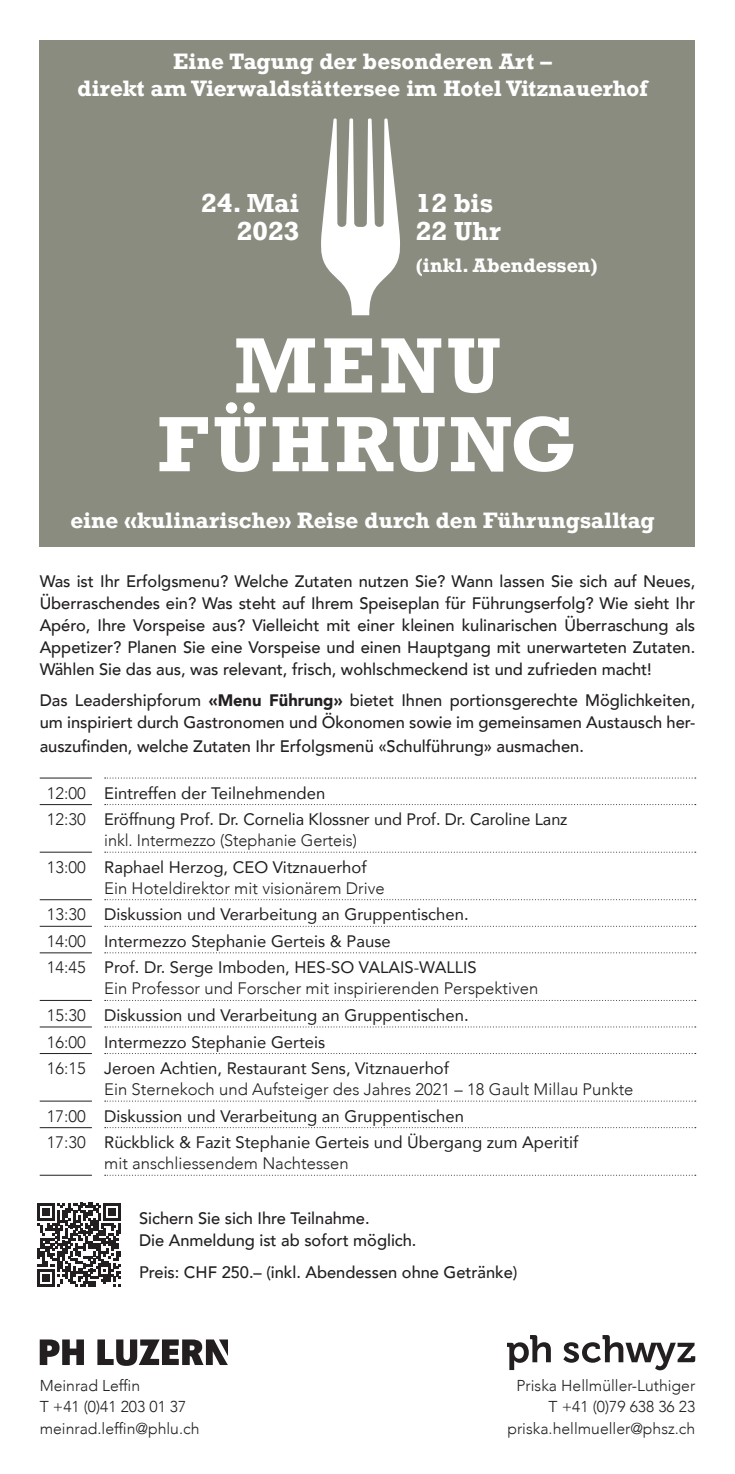
<style>
.page{position:relative;width:735px;height:1474px;background:#fff}
.page>*{position:absolute;margin:0;border:0;box-sizing:border-box;transform-origin:0 0}
.t1{font:700 73.5px/78.8px "Rockwell";letter-spacing:.06em;color:#fff;text-align:center}
.t2{font:700 24.5px/28px "Rockwell";letter-spacing:.01em;color:#fff;text-align:right}
.t3{font:700 21px/26.2px "Rockwell";letter-spacing:.01em;color:#fff;text-align:center}
.t4{font:700 18.38px "Rockwell";letter-spacing:.01em;color:#fff}
.t5{font:500 16.62px/21.9px "Avenir";color:#231f20}
.t6{font:16.62px/26.6px "Avenir";color:#231f20}
.t7{font:300 16.62px/26.6px "Avenir";letter-spacing:-.005em;color:#231f20}
.t8{font:300 15.75px/21.9px "Avenir";color:#231f20}
.s1{font-weight:900}
.s2{font-weight:300}
.s3{font-weight:400}
</style>
<div class="page">
<div style="left:40px;top:40px;width:654px;height:506px;background:#8b8c80"></div>
<hr style="left:40px;top:777px;width:52px;height:1px;background:#231f20">
<hr style="left:40px;top:804px;width:52px;height:1px;background:#231f20">
<hr style="left:40px;top:851px;width:52px;height:1px;background:#231f20">
<hr style="left:40px;top:899px;width:52px;height:1px;background:#231f20">
<hr style="left:40px;top:925px;width:52px;height:1px;background:#231f20">
<hr style="left:40px;top:952px;width:52px;height:1px;background:#231f20">
<hr style="left:40px;top:1000px;width:52px;height:1px;background:#231f20">
<hr style="left:40px;top:1026px;width:52px;height:1px;background:#231f20">
<hr style="left:40px;top:1053px;width:52px;height:1px;background:#231f20">
<hr style="left:40px;top:1100px;width:52px;height:1px;background:#231f20">
<hr style="left:40px;top:1127px;width:52px;height:1px;background:#231f20">
<hr style="left:40px;top:1174px;width:52px;height:1px;background:#231f20">
<svg style="left:105px;top:777px;width:590px;height:1px"></svg>
<svg style="left:105px;top:804px;width:590px;height:1px"></svg>
<svg style="left:105px;top:851px;width:590px;height:1px"></svg>
<svg style="left:105px;top:899px;width:590px;height:1px"></svg>
<svg style="left:105px;top:925px;width:590px;height:1px"></svg>
<svg style="left:105px;top:952px;width:590px;height:1px"></svg>
<svg style="left:105px;top:1000px;width:590px;height:1px"></svg>
<svg style="left:105px;top:1026px;width:590px;height:1px"></svg>
<svg style="left:105px;top:1053px;width:590px;height:1px"></svg>
<svg style="left:105px;top:1100px;width:590px;height:1px"></svg>
<svg style="left:105px;top:1127px;width:590px;height:1px"></svg>
<svg style="left:105px;top:1174px;width:590px;height:1px"></svg>
<svg style="left:321px;top:118px;width:79px;height:197px"></svg>
<svg style="left:40px;top:1339px;width:44px;height:25px"></svg>
<svg style="left:97px;top:1339px;width:131px;height:26px"></svg>
<svg style="left:507px;top:1335px;width:43px;height:34px"></svg>
<svg style="left:563px;top:1335px;width:131px;height:35px"></svg>
<svg style="left:37px;top:1202px;width:84px;height:84px"></svg>
<p class="t3" style="left:77px;top:48px;width:571px">Eine Tagung der besonderen Art –<br>direkt am Vierwaldstättersee im Hotel Vitznauerhof</p>
<h2 class="t2" style="left:201px;top:189px;width:99px">24. Mai<br>2023</h2>
<h2 class="t2" style="left:415px;top:189px;width:87px;text-align:left">12 bis<br>22 Uhr</h2>
<p class="t4" style="left:415px;top:253px;width:183px">(inkl. Abendessen)</p>
<h1 class="t1" style="left:158px;top:325px;width:420px">MENU<br>FÜHRUNG</h1>
<p class="t3" style="left:70px;top:507px;width:585px">eine «kulinarische» Reise durch den Führungsalltag</p>
<p class="t5" style="left:40px;top:569px;width:656px;text-align:justify">Was ist Ihr Erfolgsmenu? Welche Zutaten nutzen Sie? Wann lassen Sie sich auf Neues, Überraschendes ein? Was steht auf Ihrem Speiseplan für Führungserfolg? Wie sieht Ihr Apéro, Ihre Vorspeise aus? Vielleicht mit einer kleinen kulinarischen Überraschung als Appetizer? Planen Sie eine Vorspeise und einen Hauptgang mit unerwarteten Zutaten.<br>Wählen Sie das aus, was relevant, frisch, wohlschmeckend ist und zufrieden macht!</p>
<p class="t5" style="left:40px;top:688px;width:656px">Das Leadershipforum <span class="s1">«Menu Führung»</span> bietet Ihnen portionsgerechte Möglichkeiten, um inspiriert durch Gastronomen und Ökonomen sowie im gemeinsamen Austausch her-</p>
<p class="t5" style="left:40px;top:734px;width:545px">auszufinden, welche Zutaten Ihr Erfolgsmenü «Schulführung» ausmachen.</p>
<p class="t6" style="left:47px;top:779px;width:522px"><span class="s2">12:00</span> Eintreffen der Teilnehmenden<br><span class="s2">12:30</span> Eröffnung Prof. Dr. Cornelia Klossner und Prof. Dr. Caroline Lanz</p>
<p class="t7" style="left:47px;top:827px;width:321px;text-indent:57px">inkl. Intermezzo (Stephanie Gerteis)<br>13:00 <span class="s3">Raphael Herzog, CEO Vitznauerhof</span></p>
<p class="t6" style="left:47px;top:874px;width:431px;text-indent:57px"><span class="s2">Ein Hoteldirektor mit visionärem Drive<br>13:30</span> Diskussion und Verarbeitung an Gruppentischen.<br><span class="s2">14:00</span> Intermezzo Stephanie Gerteis &amp; Pause<br><span class="s2">14:45</span> Prof. Dr. Serge Imboden, HES-SO VALAIS-WALLIS</p>
<p class="t6" style="left:47px;top:974px;width:493px;text-indent:57px"><span class="s2">Ein Professor und Forscher mit inspirierenden Perspektiven 15:30</span> Diskussion und Verarbeitung an Gruppentischen.<br><span class="s2">16:00</span> Intermezzo Stephanie Gerteis<br><span class="s2">16:15</span> Jeroen Achtien, Restaurant Sens, Vitznauerhof</p>
<p class="t6" style="left:47px;top:1075px;width:588px;text-indent:57px"><span class="s2">Ein Sternekoch und Aufsteiger des Jahres 2021 – 18 Gault Millau Punkte<br>17:00</span> Diskussion und Verarbeitung an Gruppentischen<br><span class="s2">17:30</span> Rückblick &amp; Fazit Stephanie Gerteis und Übergang zum Aperitif</p>
<p class="t7" style="left:104px;top:1150px;width:246px">mit anschliessendem Nachtessen</p>
<p class="t5" style="left:139px;top:1206px;width:279px">Sichern Sie sich Ihre Teilnahme.<br>Die Anmeldung ist ab sofort möglich.</p>
<p class="t5" style="left:139px;top:1259px;width:380px">Preis: CHF 250.– (inkl. Abendessen ohne Getränke)</p>
<p class="t8" style="left:40px;top:1374px;width:161px">Meinrad Leffin<br>T +41 (0)41 203 01 37 meinrad.leffin@phlu.ch</p>
<p class="t8" style="left:507px;top:1374px;width:189px;text-align:right">Priska Hellmüller-Luthiger<br>T +41 (0)79 638 36 23 priska.hellmueller@phsz.ch</p>
</div>
